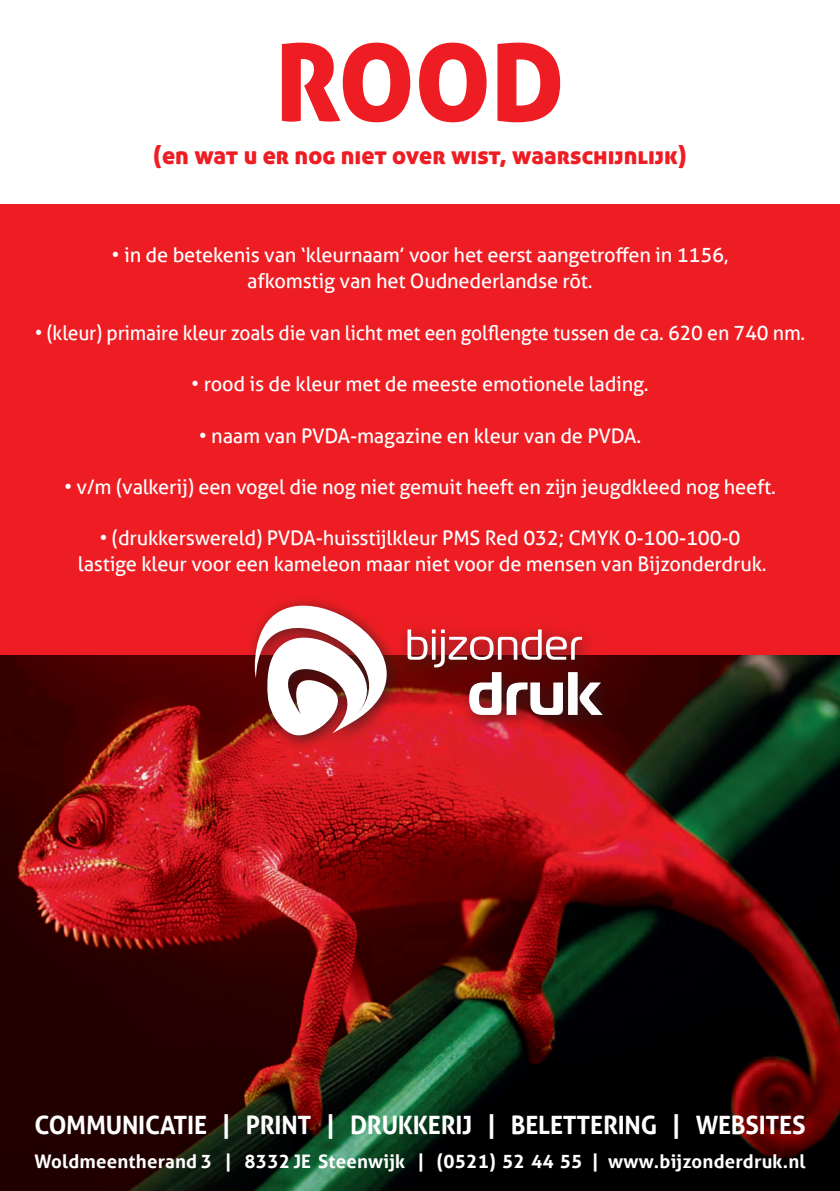
<style>
.page{position:relative;width:840px;height:1191px;background:#fff}
.page>*{position:absolute;margin:0;border:0;box-sizing:border-box;transform-origin:0 0}
.t1{font:107.2px "Aller Display";color:#ee1d23}
.t2{font:700 25.2px "Aller";letter-spacing:-.01em;color:#fff}
.t3{font:24.4px "Aller Display";color:#ee1d23}
.t4{font:20px/25.8px "Aller";letter-spacing:-.01em;color:#fff;text-align:center}
.t5{font:20px "Aller";letter-spacing:-.01em;color:#fff;scale:.96 1}
.t6{font:700 18.6px "Aller";letter-spacing:.01em;color:#fff}
</style>
<div class="page">
<img style="left:0;top:654px;width:839px;height:537px">
<div style="left:0;top:204px;width:839px;height:450px;background:#ee1d23"></div>
<div style="left:243px;top:595px;width:374px;height:157px;background:#231f20;opacity:.75"></div>
<svg style="left:254px;top:605px;width:348px;height:131px"></svg>
<h1 class="t1" style="left:275px;top:14px;width:290px">ROOD</h1>
<p class="t3" style="left:153px;top:140px;width:534px">(en wat u er nog niet over wist, waarschijnlijk)</p>
<p class="t4" style="left:112px;top:242px;width:618px">• in de betekenis van ‘kleurnaam’ voor het eerst aangetroffen in 1156, afkomstig van het Oudnederlandse rōt.</p>
<p class="t5" style="left:35px;top:320px;width:803px">• (kleur) primaire kleur zoals die van licht met een golflengte tussen de ca. 620 en 740 nm.</p>
<p class="t4" style="left:191px;top:371px;width:459px">• rood is de kleur met de meeste emotionele lading.</p>
<p class="t4" style="left:199px;top:422px;width:443px">• naam van PVDA-magazine en kleur van de PVDA.</p>
<p class="t4" style="left:64px;top:474px;width:713px">• v/m (valkerij) een vogel die nog niet gemuit heeft en zijn jeugdkleed nog heeft.</p>
<p class="t4" style="left:78px;top:525px;width:689px">• (drukkerswereld) PVDA-huisstijlkleur PMS Red 032; CMYK 0-100-100-0 lastige kleur voor een kameleon maar niet voor de mensen van Bijzonderdruk.</p>
<p class="t2" style="left:34px;top:1109px;width:772px">COMMUNICATIE | PRINT | DRUKKERIJ | BELETTERING | WEBSITES</p>
<p class="t6" style="left:34px;top:1150px;width:772px">Woldmeentherand 3 | 8332 JE Steenwijk | (0521) 52 44 55 | www.bijzonderdruk.nl</p>
</div>
